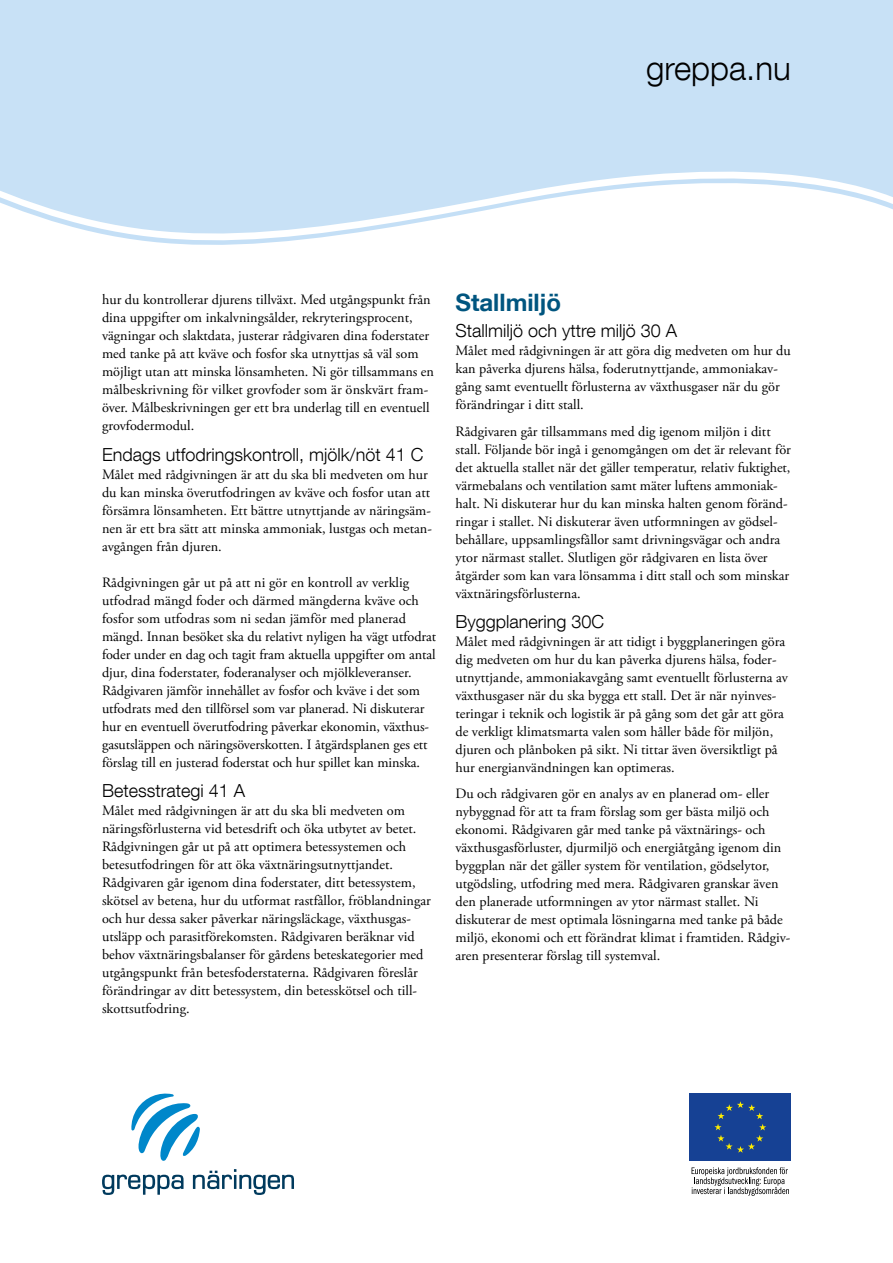
<style>
.page{position:relative;width:893px;height:1263px;background:#fff}
.page>*{position:absolute;margin:0;border:0;box-sizing:border-box;transform-origin:0 0}
.t1{font:300 33px "Helvetica Neue LT Com";color:#000}
.t2{font:700 24px "Helvetica Neue LT Com";color:#00557f}
.t3{font:300 18px "Helvetica Neue LT Com";color:#000}
.t4{font:14.25px/18px "Adobe Garamond Pro";color:#000}
</style>
<div class="page">
<svg style="left:102px;top:1174px;width:82px;height:21px"></svg>
<svg style="left:193px;top:1169px;width:101px;height:26px"></svg>
<svg style="left:131px;top:1093px;width:69px;height:68px"></svg>
<div style="left:690px;top:1093px;width:101px;height:68px;background:#164194"></div>
<svg style="left:714px;top:1101px;width:52px;height:52px"></svg>
<svg style="left:691px;top:1167px;width:98px;height:29px"></svg>
<div style="left:0;top:0;width:893px;height:149px;background:#c8e1f6"></div>
<svg style="left:0;top:149px;width:893px;height:96px;fill:#c8e1f6"></svg>
<h1 class="t1" style="left:646px;top:48px;width:146px">greppa.nu</h1>
<p class="t4" style="left:102px;top:291px;width:334px">hur du kontrollerar djurens tillväxt. Med utgångspunkt från dina uppgifter om inkalvningsålder, rekryteringsprocent, vägningar och slaktdata, justerar rådgivaren dina foderstater med tanke på att kväve och fosfor ska utnyttjas så väl som möjligt utan att minska lönsamheten. Ni gör tillsammans en målbeskrivning för vilket grovfoder som är önskvärt fram&shy;över. Målbeskrivningen ger ett bra underlag till en eventuell grovfodermodul.</p>
<p class="t3" style="left:102px;top:443px;width:323px">Endags utfodringskontroll, mjölk/nöt 41 C</p>
<p class="t4" style="left:102px;top:466px;width:331px">Målet med rådgivningen är att du ska bli medveten om hur du kan minska överutfodringen av kväve och fosfor utan att försämra lönsamheten. Ett bättre utnyttjande av näringsäm&shy;nen är ett bra sätt att minska ammoniak, lustgas och metan&shy;avgången från djuren.</p>
<p class="t4" style="left:102px;top:574px;width:336px">Rådgivningen går ut på att ni gör en kontroll av verklig utfodrad mängd foder och därmed mängderna kväve och fosfor som utfodras som ni sedan jämför med planerad mängd. Innan besöket ska du relativt nyligen ha vägt utfodrat foder under en dag och tagit fram aktuella uppgifter om antal djur, dina foderstater, foderanalyser och mjölkleveranser.<br>Rådgivaren jämför innehållet av fosfor och kväve i det som utfodrats med den tillförsel som var planerad. Ni diskuterar hur en eventuell överutfodring påverkar ekonomin, växthus&shy;gasutsläppen och näringsöverskotten. I åtgärdsplanen ges ett förslag till en justerad foderstat och hur spillet kan minska.</p>
<p class="t3" style="left:102px;top:779px;width:145px">Betesstrategi 41 A</p>
<p class="t4" style="left:102px;top:802px;width:330px">Målet med rådgivningen är att du ska bli medveten om näringsförlusterna vid betesdrift och öka utbytet av betet.<br>Rådgivningen går ut på att optimera betessystemen och betesutfodringen för att öka växtnäringsutnyttjandet.<br>Rådgivaren går igenom dina foderstater, ditt betessystem, skötsel av betena, hur du utformat rastfållor, fröblandningar och hur dessa saker påverkar näringsläckage, växthusgas&shy;utsläpp och parasitförekomsten. Rådgivaren beräknar vid behov växtnäringsbalanser för gårdens beteskategorier med utgångspunkt från betesfoderstaterna. Rådgivaren föreslår förändringar av ditt betessystem, din betesskötsel och till&shy;skottsutfodring.</p>
<h2 class="t2" style="left:455px;top:288px;width:107px">Stallmiljö</h2>
<p class="t3" style="left:455px;top:320px;width:223px">Stallmiljö och yttre miljö 30 A</p>
<p class="t4" style="left:455px;top:342px;width:337px">Målet med rådgivningen är att göra dig medveten om hur du kan påverka djurens hälsa, foderutnyttjande, ammoniakav&shy;gång samt eventuellt förlusterna av växthusgaser när du gör förändringar i ditt stall.</p>
<p class="t4" style="left:455px;top:423px;width:337px">Rådgivaren går tillsammans med dig igenom miljön i ditt stall. Följande bör ingå i genomgången om det är relevant för det aktuella stallet när det gäller temperatur, relativ fuktighet, värmebalans och ventilation samt mäter luftens ammoniak&shy;halt. Ni diskuterar hur du kan minska halten genom föränd&shy;ringar i stallet. Ni diskuterar även utformningen av gödsel&shy;behållare, uppsamlingsfållor samt drivningsvägar och andra ytor närmast stallet. Slutligen gör rådgivaren en lista över åtgärder som kan vara lönsamma i ditt stall och som minskar växtnäringsförlusterna.</p>
<p class="t3" style="left:455px;top:610px;width:150px">Byggplanering 30C</p>
<p class="t4" style="left:455px;top:633px;width:334px">Målet med rådgivningen är att tidigt i byggplaneringen göra dig medveten om hur du kan påverka djurens hälsa, foder&shy;utnyttjande, ammoniakavgång samt eventuellt förlusterna av växthusgaser när du ska bygga ett stall. Det är när nyinves&shy;teringar i teknik och logistik är på gång som det går att göra de verkligt klimatsmarta valen som håller både för miljön, djuren och plånboken på sikt. Ni tittar även översiktligt på hur energianvändningen kan optimeras.</p>
<p class="t4" style="left:455px;top:785px;width:337px">Du och rådgivaren gör en analys av en planerad om- eller nybyggnad för att ta fram förslag som ger bästa miljö och ekonomi. Rådgivaren går med tanke på växtnärings- och växthusgasförluster, djurmiljö och energiåtgång igenom din byggplan när det gäller system för ventilation, gödselytor, utgödsling, utfodring med mera. Rådgivaren granskar även den planerade utformningen av ytor närmast stallet. Ni diskuterar de mest optimala lösningarna med tanke på både miljö, ekonomi och ett förändrat klimat i framtiden. Rådgiv&shy;aren presenterar förslag till systemval.</p>
</div>
